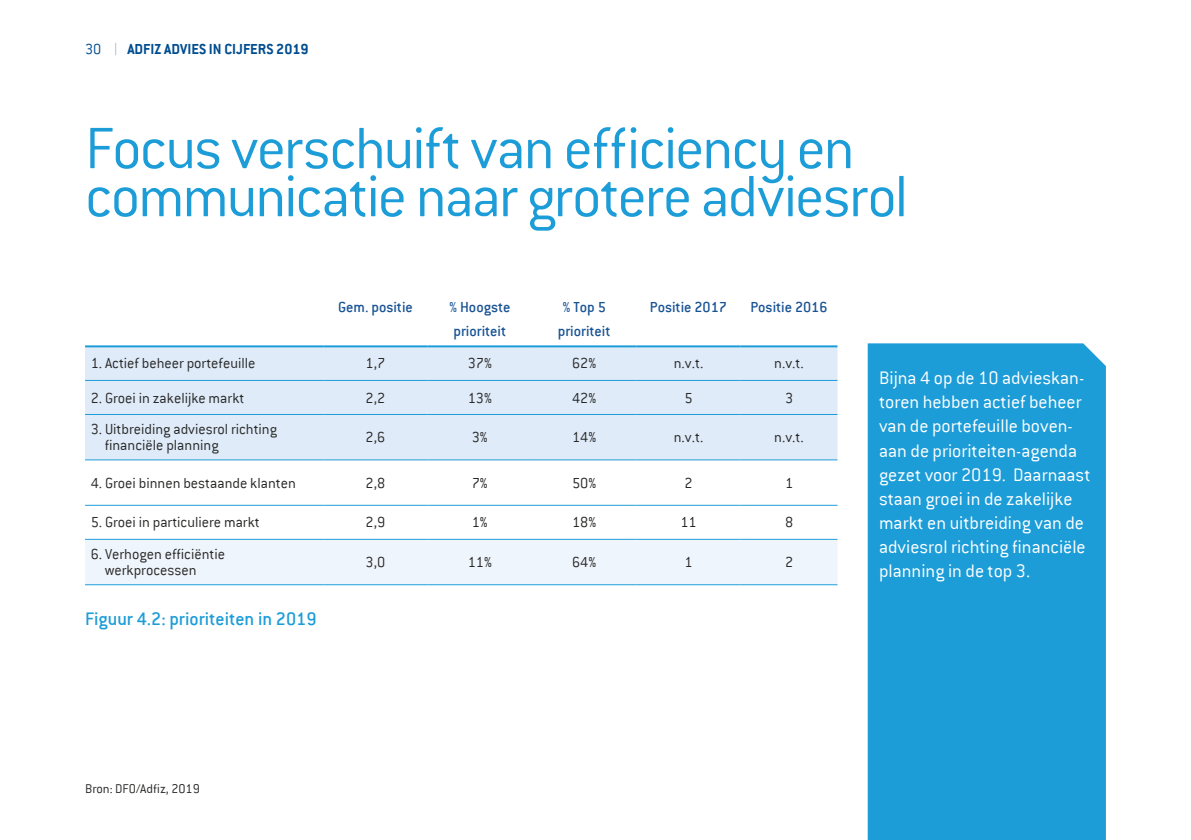
<style>
.page{position:relative;width:1191px;height:840px;background:#fff}
.page>*{position:absolute;margin:0;border:0;box-sizing:border-box;transform-origin:0 0}
.t1{font:300 64px/48px "Conduit ITC";letter-spacing:-.03em;color:#1d9dd8}
.t2{font:300 20px/24px "Conduit ITC";color:#fff}
.t3{font:500 20px "Conduit ITC";color:#1d9dd8}
.t4{font:300 16px/16px "Conduit ITC";color:#282827}
.t5{font:500 16px/24px "Conduit ITC";color:#185394}
.t6{font:700 16px "Conduit ITC";color:#004d8f}
.t7{font:300 14px "Conduit ITC";color:#282827}
.s1{font-weight:300}
.s2{font-family:"Intro";font-weight:100}
</style>
<div class="page">
<div style="left:85px;top:347px;width:752px;height:112px;background:#dfebf9"></div>
<div style="left:85px;top:539px;width:752px;height:45px;background:#eff5fc"></div>
<hr style="left:85px;top:345px;width:238px;height:2px;background:#1d9dd8">
<hr style="left:323px;top:345px;width:104px;height:2px;background:#1d9dd8">
<hr style="left:427px;top:345px;width:105px;height:2px;background:#1d9dd8">
<hr style="left:532px;top:345px;width:104px;height:2px;background:#1d9dd8">
<hr style="left:636px;top:345px;width:104px;height:2px;background:#1d9dd8">
<hr style="left:740px;top:345px;width:97px;height:2px;background:#1d9dd8">
<hr style="left:85px;top:380px;width:238px;height:1px;background:#1d9dd8">
<hr style="left:323px;top:380px;width:104px;height:1px;background:#1d9dd8">
<hr style="left:427px;top:380px;width:105px;height:1px;background:#1d9dd8">
<hr style="left:532px;top:380px;width:104px;height:1px;background:#1d9dd8">
<hr style="left:636px;top:380px;width:104px;height:1px;background:#1d9dd8">
<hr style="left:740px;top:380px;width:97px;height:1px;background:#1d9dd8">
<hr style="left:85px;top:414px;width:238px;height:1px;background:#1d9dd8">
<hr style="left:323px;top:414px;width:104px;height:1px;background:#1d9dd8">
<hr style="left:427px;top:414px;width:105px;height:1px;background:#1d9dd8">
<hr style="left:532px;top:414px;width:104px;height:1px;background:#1d9dd8">
<hr style="left:636px;top:414px;width:104px;height:1px;background:#1d9dd8">
<hr style="left:740px;top:414px;width:97px;height:1px;background:#1d9dd8">
<hr style="left:85px;top:459px;width:238px;height:1px;background:#1d9dd8">
<hr style="left:323px;top:459px;width:104px;height:1px;background:#1d9dd8">
<hr style="left:427px;top:459px;width:105px;height:1px;background:#1d9dd8">
<hr style="left:532px;top:459px;width:104px;height:1px;background:#1d9dd8">
<hr style="left:636px;top:459px;width:104px;height:1px;background:#1d9dd8">
<hr style="left:740px;top:459px;width:97px;height:1px;background:#1d9dd8">
<hr style="left:85px;top:504px;width:238px;height:1px;background:#1d9dd8">
<hr style="left:323px;top:504px;width:104px;height:1px;background:#1d9dd8">
<hr style="left:427px;top:504px;width:105px;height:1px;background:#1d9dd8">
<hr style="left:532px;top:504px;width:104px;height:1px;background:#1d9dd8">
<hr style="left:636px;top:504px;width:104px;height:1px;background:#1d9dd8">
<hr style="left:740px;top:504px;width:97px;height:1px;background:#1d9dd8">
<hr style="left:85px;top:538px;width:238px;height:1px;background:#1d9dd8">
<hr style="left:323px;top:538px;width:104px;height:1px;background:#1d9dd8">
<hr style="left:427px;top:538px;width:105px;height:1px;background:#1d9dd8">
<hr style="left:532px;top:538px;width:104px;height:1px;background:#1d9dd8">
<hr style="left:636px;top:538px;width:104px;height:1px;background:#1d9dd8">
<hr style="left:740px;top:538px;width:97px;height:1px;background:#1d9dd8">
<hr style="left:85px;top:584px;width:238px;height:1px;background:#1d9dd8">
<hr style="left:323px;top:584px;width:104px;height:1px;background:#1d9dd8">
<hr style="left:427px;top:584px;width:105px;height:1px;background:#1d9dd8">
<hr style="left:532px;top:584px;width:104px;height:1px;background:#1d9dd8">
<hr style="left:636px;top:584px;width:104px;height:1px;background:#1d9dd8">
<hr style="left:740px;top:584px;width:97px;height:1px;background:#1d9dd8">
<div style="left:867px;top:343px;width:239px;height:496px;background:#1d9dd8"></div>
<p class="t6" style="left:85px;top:40px;width:225px"><span class="s1">30</span> <span class="s2">|</span> ADFIZ ADVIES IN CIJFERS 2019</p>
<h1 class="t1" style="left:85px;top:124px;width:824px">Focus verschuift van efficiency en communicatie naar grotere adviesrol</h1>
<p class="t5" style="left:338px;top:295px;width:76px">Gem. positie</p>
<p class="t5" style="left:449px;top:295px;width:63px">% Hoogste prioriteit</p>
<p class="t5" style="left:558px;top:295px;width:54px">% Top 5 prioriteit</p>
<p class="t5" style="left:650px;top:295px;width:79px">Positie 2017</p>
<p class="t5" style="left:750px;top:295px;width:79px">Positie 2016</p>
<p class="t4" style="left:91px;top:355px;width:166px">1. Actief beheer portefeuille</p>
<p class="t4" style="left:365px;top:355px;width:21px">1,7</p>
<p class="t4" style="left:468px;top:355px;width:26px">37%</p>
<p class="t4" style="left:572px;top:355px;width:26px">62%</p>
<p class="t4" style="left:673px;top:355px;width:31px">n.v.t.</p>
<p class="t4" style="left:774px;top:355px;width:31px">n.v.t.</p>
<p class="t4" style="left:91px;top:389px;width:155px">2. Groei in zakelijke markt</p>
<p class="t4" style="left:365px;top:389px;width:21px">2,2</p>
<p class="t4" style="left:468px;top:389px;width:26px">13%</p>
<p class="t4" style="left:572px;top:389px;width:26px">42%</p>
<p class="t4" style="left:684px;top:389px;width:10px">5</p>
<p class="t4" style="left:785px;top:389px;width:10px">3</p>
<p class="t4" style="left:105px;top:421px;width:174px;text-indent:-14px">3. Uitbreiding adviesrol richting financiële planning</p>
<p class="t4" style="left:365px;top:429px;width:21px">2,6</p>
<p class="t4" style="left:472px;top:429px;width:17px">3%</p>
<p class="t4" style="left:572px;top:429px;width:26px">14%</p>
<p class="t4" style="left:673px;top:429px;width:31px">n.v.t.</p>
<p class="t4" style="left:774px;top:429px;width:31px">n.v.t.</p>
<p class="t4" style="left:91px;top:474px;width:207px">4. Groei binnen bestaande klanten</p>
<p class="t4" style="left:365px;top:474px;width:21px">2,8</p>
<p class="t4" style="left:472px;top:474px;width:17px">7%</p>
<p class="t4" style="left:572px;top:474px;width:26px">50%</p>
<p class="t4" style="left:684px;top:474px;width:10px">2</p>
<p class="t4" style="left:785px;top:474px;width:10px">1</p>
<p class="t4" style="left:91px;top:514px;width:170px">5. Groei in particuliere markt</p>
<p class="t4" style="left:365px;top:514px;width:21px">2,9</p>
<p class="t4" style="left:472px;top:514px;width:17px">1%</p>
<p class="t4" style="left:572px;top:514px;width:26px">18%</p>
<p class="t4" style="left:680px;top:514px;width:18px">11</p>
<p class="t4" style="left:785px;top:514px;width:10px">8</p>
<p class="t4" style="left:105px;top:545px;width:122px;text-indent:-14px">6. Verhogen efficiëntie werkprocessen</p>
<p class="t4" style="left:365px;top:553px;width:21px">3,0</p>
<p class="t4" style="left:468px;top:553px;width:26px">11%</p>
<p class="t4" style="left:572px;top:553px;width:26px">64%</p>
<p class="t4" style="left:684px;top:553px;width:10px">1</p>
<p class="t4" style="left:785px;top:553px;width:10px">2</p>
<p class="t3" style="left:85px;top:607px;width:233px">Figuur 4.2: prioriteiten in 2019</p>
<p class="t2" style="left:879px;top:366px;width:213px">Bijna 4 op de 10 advieskan&shy;toren hebben actief beheer van de portefeuille boven&shy;aan de prioriteiten-agenda gezet voor 2019. Daarnaast staan groei in de zakelijke markt en uitbreiding van de adviesrol richting financiële planning in de top 3.</p>
<p class="t7" style="left:85px;top:780px;width:116px">Bron: DFO/Adfiz, 2019</p>
</div>
